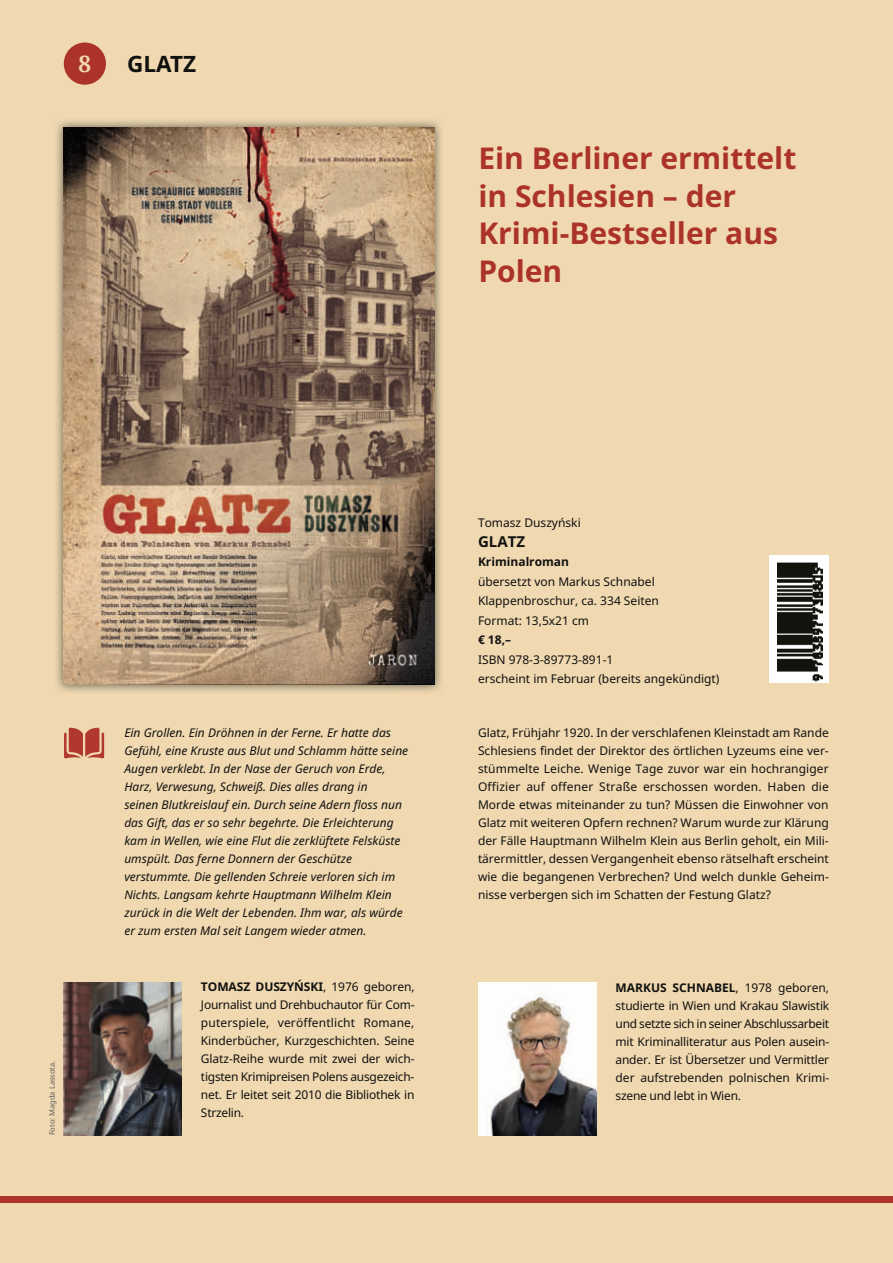
<style>
.page{position:relative;width:893px;height:1263px;background:#f0d8b1}
.page>*{position:absolute;margin:0;border:0;box-sizing:border-box;transform-origin:0 0}
.t1{font:700 30px/37.5px "Noto Sans";color:#ac3328}
.t2{font:700 22.5px "Noto Sans";color:#11110f}
.t3{font:700 22.5px "Noto Serif";color:#f0d6af}
.t4{font:700 15px "Noto Sans";color:#11110f}
.t5{font:12px/18px "Noto Sans";color:#11110f;text-align:justify}
.t6{font:italic 12px/18px "Noto Sans";color:#11110f}
.t7{font:700 12px "Noto Sans";color:#11110f}
.t8{font:7.5px "Noto Sans";color:#616161}
.s1{font-weight:700}
</style>
<div class="page">
<div style="left:64px;top:43px;width:42px;height:42px;background:#ac3328;border-radius:50%"></div>
<div style="left:0;top:1196px;width:893px;height:6px;background:#ae3328"></div>
<img style="left:56px;top:120px;width:386px;height:572px">
<img style="left:63px;top:128px;width:371px;height:556px">
<div style="left:770px;top:556px;width:59px;height:127px;background:#fff"></div>
<img style="left:777px;top:562px;width:45px;height:120px">
<svg style="left:64px;top:728px;width:40px;height:30px"></svg>
<img style="left:478px;top:983px;width:118px;height:152px">
<img style="left:64px;top:983px;width:118px;height:152px">
<h2 class="t3" style="left:79px;top:51px;width:14px">8</h2>
<h2 class="t2" style="left:127px;top:54px;width:71px">GLATZ</h2>
<h1 class="t1" style="left:478px;top:143px;width:320px">Ein Berliner ermittelt in Schlesien ñ der<br>Krimi-Bestseller aus<br>Polen</h1>
<p class="t8" style="left:49px;top:1135px;width:76px;rotate:-90deg">Foto: Magda Lassota.</p>
<p class="t6" style="left:124px;top:725px;width:285px">Ein Grollen. Ein Drˆhnen in der Ferne. Er hatte das Gef¸hl, eine Kruste aus Blut und Schlamm h‰tte seine Augen verklebt. In der Nase der Geruch von Erde, Harz, Verwesung, Schweifl. Dies alles drang in<br>seinen Blutkreislauf ein. Durch seine Adern floss nun das Gift, das er so sehr begehrte. Die Erleichterung kam in Wellen, wie eine Flut die zerkl¸ftete Felsk¸ste umsp¸lt. Das ferne Donnern der Gesch¸tze verstummte. Die gellenden Schreie verloren sich im Nichts. Langsam kehrte Hauptmann Wilhelm Klein zur¸ck in die Welt der Lebenden. Ihm war, als w¸rde er zum ersten Mal seit Langem wieder atmen.</p>
<p class="t5" style="left:478px;top:514px;width:104px">Tomasz Duszyński</p>
<p class="t4" style="left:478px;top:535px;width:49px">GLATZ</p>
<p class="t7" style="left:478px;top:557px;width:93px">Kriminalroman</p>
<p class="t5" style="left:478px;top:573px;width:182px;line-height:19.5px;text-align:left">¸bersetzt von Markus Schnabel<br>Klappenbroschur, ca. 334 Seiten<br>Format: 13,5x21 cm</p>
<p class="t7" style="left:478px;top:635px;width:35px">Ä 18,ñ</p>
<p class="t5" style="left:478px;top:651px;width:243px;line-height:19.5px">ISBN 978-3-89773-891-1<br>erscheint im Februar (bereits angek¸ndigt)</p>
<p class="t5" style="left:478px;top:724px;width:352px">Glatz, Frühjahr 1920. In der verschlafenen Kleinstadt am Rande Schlesiens findet der Direktor des ˆrtlichen Lyzeums eine ver&shy;st¸mmelte Leiche. Wenige Tage zuvor war ein hochrangiger Offizier auf offener Strafle erschossen worden. Haben die Morde etwas miteinander zu tun? M¸ssen die Einwohner von Glatz mit weiteren Opfern rechnen? Warum wurde zur Klärung der F‰lle Hauptmann Wilhelm Klein aus Berlin geholt, ein Mili&shy;t‰rermittler, dessen Vergangenheit ebenso r‰tselhaft erscheint wie die begangenen Verbrechen? Und welch dunkle Geheim&shy;nisse verbergen sich im Schatten der Festung Glatz?</p>
<p class="t5" style="left:201px;top:979px;width:215px"><span class="s1">TOMASZ DUSZYŃSKI</span>, 1976 geboren, Journalist und Drehbuchautor f¸r Com&shy;puterspiele, verˆffentlicht Romane, Kinderb¸cher, Kurzgeschichten. Seine Glatz-Reihe wurde mit zwei der wich&shy;tigsten Krimipreisen Polens ausgezeich&shy;net. Er leitet seit 2010 die Bibliothek in Strzelin.</p>
<p class="t5" style="left:616px;top:979px;width:215px"><span class="s1">MARKUS SCHNABEL</span>, 1978 geboren, studierte in Wien und Krakau Slawistik und setzte sich in seiner Abschlussarbeit mit Kriminalliteratur aus Polen ausein&shy;ander. Er ist ‹bersetzer und Vermittler der aufstrebenden polnischen Krimi&shy;szene und lebt in Wien.</p>
</div>
